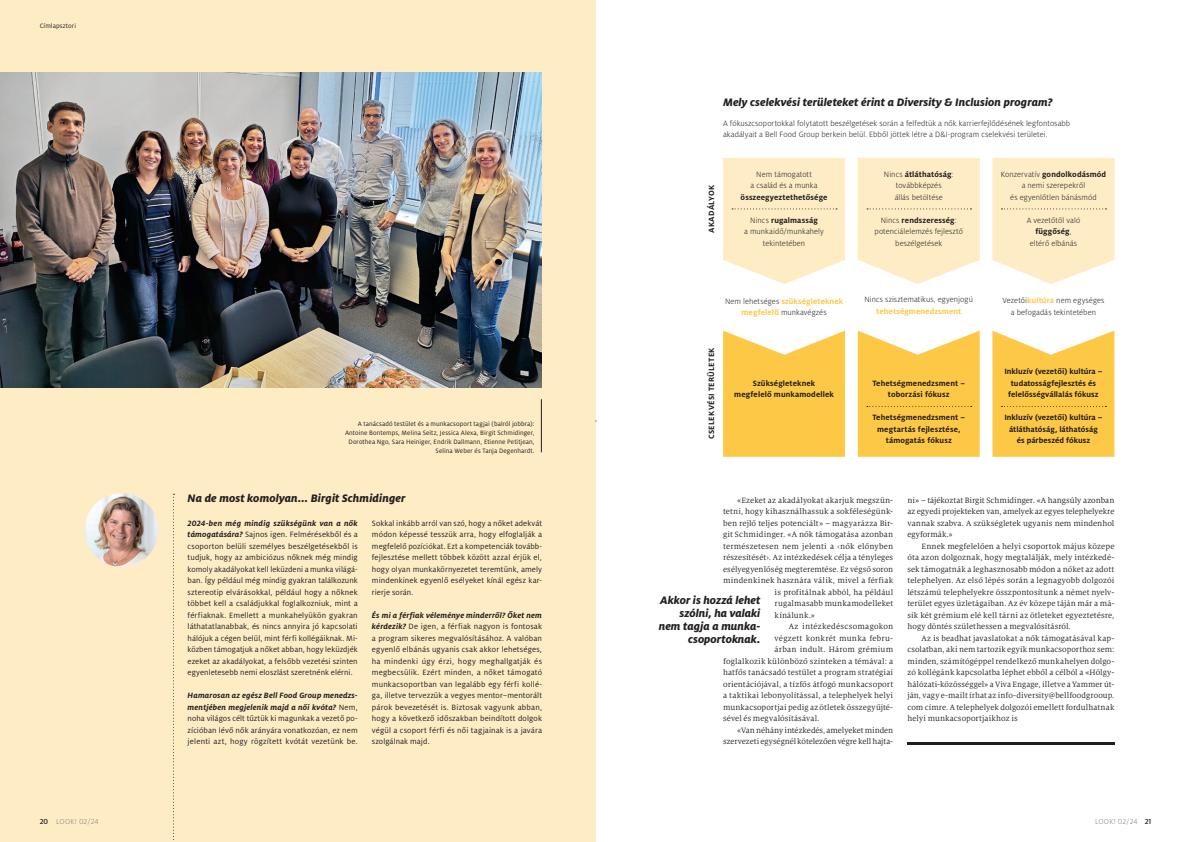
<style>
.page{position:relative;width:1191px;height:842px;background:#fff}
.page>*{position:absolute;margin:0;border:0;box-sizing:border-box;transform-origin:0 0}
.t1{font:italic 800 12px/13px "Milo Pro";color:#231f20;text-align:right}
.t2{font:8.5px/11.5px "Milo Serif Pro";letter-spacing:.015em;color:#231f20;text-align:justify}
.t3{font:8.5px/11.5px "Milo Pro";letter-spacing:.015em;color:#231f20;text-align:justify}
.t4{font:300 8.5px/11.5px "Milo Pro";letter-spacing:.01em;color:#231f20;text-align:center}
.t5{font:700 8.5px/11.5px "Milo Pro";letter-spacing:.01em;color:#231f20;text-align:center}
.t6{font:8.5px "Milo Serif Pro";letter-spacing:-.005em;color:#231f20}
.t7{font:700 8.5px "Milo Pro";letter-spacing:.015em;color:#fec847}
.t8{font:700 8.5px "Milo Pro";letter-spacing:.035em;color:#231f20}
.t9{font:700 8.5px "Milo Pro";letter-spacing:.04em;color:#231f20}
.t10{font:300 8px "Milo Pro";letter-spacing:.005em;color:#808285}
.t11{font:7px/9px "Milo Pro";letter-spacing:.01em;color:#231f20;text-align:right}
.s1{font-weight:700;font-style:italic}
.s2{font-weight:700}
.s3{font-weight:700;color:#fec847}
.s4{font-weight:500;color:#231f20}
</style>
<div class="page">
<div style="left:0;top:0;width:595px;height:842px;background:#feecc5"></div>
<img style="left:0;top:72px;width:541px;height:316px">
<img style="left:85px;top:493px;width:73px;height:74px;border-radius:37px">
<svg style="left:723px;top:331px;width:122px;height:126px;background:#fecd58"></svg>
<hr style="left:907px;top:742px;width:207px;height:2px;background:#231f20">
<svg style="left:173px;top:494px;width:1px;height:346px"></svg>
<hr style="left:541px;top:399px;width:1px;height:53px;background:#231f20">
<svg style="left:723px;top:158px;width:122px;height:126px;background:#fdedca"></svg>
<svg style="left:857px;top:158px;width:122px;height:126px;background:#fdedca"></svg>
<svg style="left:992px;top:158px;width:122px;height:126px;background:#fdedca"></svg>
<svg style="left:857px;top:331px;width:122px;height:126px;background:#fdcd59"></svg>
<svg style="left:992px;top:331px;width:122px;height:126px;background:#fdcd59"></svg>
<p class="t11" style="left:40px;top:22px;width:38px">Címlapsztori</p>
<p class="t11" style="left:345px;top:419px;width:191px">A tanácsadó testület és a munkacsoport tagjai (balról jobbra):<br>Antoine Bontemps, Melina Seitz, Jessica Alexa, Birgit Schmidinger, Dorothea Ngo, Sara Heiniger, Endrik Dallmann, Etienne Petitjean, Selina Weber és Tanja Degenhardt.</p>
<h1 class="t1" style="left:188px;top:492px;width:219px">Na de most komolyan... Birgit Schmidinger</h1>
<p class="t3" style="left:188px;top:517px;width:172px"><span class="s1">2024-ben még mindig szükségünk van a nők támogatására?</span> Sajnos igen. Felmérésekből és a csoporton belüli személyes beszélgetésekből is tudjuk, hogy az ambiciózus nőknek még mindig komoly akadályokat kell leküzdeni a munka világá&shy;ban. Így például még mindig gyakran találkozunk sztereotip elvárásokkal, például hogy a nőknek többet kell a családjukkal foglalkozniuk, mint a férfiaknak. Emellett a munkahelyükön gyakran láthatatlanabbak, és nincs annyira jó kapcsolati hálójuk a cégen belül, mint férfi kollégáiknak. Mi&shy;közben támogatjuk a nőket abban, hogy leküzdjék ezeket az akadályokat, a felsőbb vezetési szinten egyenletesebb nemi eloszlást szeretnénk elérni.</p>
<p class="t3" style="left:188px;top:690px;width:172px"><span class="s1">Hamarosan az egész Bell Food Group menedzs&shy;mentjében megjelenik majd a női kvóta?</span> Nem, noha világos célt tűztük ki magunkak a vezető po&shy;zícióban lévő nők arányára vonatkozóan, ez nem jelenti azt, hogy rögzített kvótát vezetünk be.</p>
<p class="t3" style="left:372px;top:517px;width:172px">Sokkal inkább arról van szó, hogy a nőket adekvát módon képessé tesszük arra, hogy elfoglalják a megfelelő pozíciókat. Ezt a kompetenciák tovább&shy;fejlesztése mellett többek között azzal érjük el, hogy olyan munkakörnyezetet teremtünk, amely mindenkinek egyenlő esélyeket kínál egész kar&shy;rierje során.</p>
<p class="t3" style="left:372px;top:609px;width:172px"><span class="s1">És mi a férfiak véleménye minderről? Őket nem kérdezik?</span> De igen, a férfiak nagyon is fontosak a program sikeres megvalósításához. A valóban egyenlő elbánás ugyanis csak akkor lehetséges, ha mindenki úgy érzi, hogy meghallgatják és megbecsülik. Ezért minden, a nőket támogató munkacsoportban van legalább egy férfi kollé&shy;ga, illetve tervezzük a vegyes mentor–mentorált párok bevezetését is. Biztosak vagyunk abban, hogy a következő időszakban beindított dolgok végül a csoport férfi és női tagjainak is a javára szolgálnak majd.</p>
<p class="t9" style="left:706px;top:233px;width:50px;rotate:-90deg">AKADÁLYOK</p>
<h1 class="t1" style="left:723px;top:95px;width:331px">Mely cselekvési területeket érint a Diversity &amp; Inclusion program?</h1>
<p class="t4" style="left:723px;top:117px;width:349px;text-align:left">A fókuszcsoportokkal folytatott beszélgetések során a felfedtük a nők karrierfejlődésének legfontosabb akadályait a Bell Food Group berkein belül. Ebből jöttek létre a D&amp;I-program cselekvési területei.</p>
<p class="t4" style="left:750px;top:169px;width:69px">Nem támogatott<br>a család és a munka</p>
<p class="t5" style="left:740px;top:191px;width:88px">összeegyeztethetősége</p>
<p class="t4" style="left:744px;top:215px;width:81px">Nincs <span class="s2">rugalmasság<br></span>a munkaidő/munkahely tekintetében</p>
<p class="t4" style="left:884px;top:169px;width:71px">Nincs <span class="s2">átláthatóság</span>: továbbképzés<br>állás betöltése</p>
<p class="t4" style="left:874px;top:215px;width:90px">Nincs <span class="s2">rendszeresség</span>: potenciálelemzés fejlesztő beszélgetések</p>
<p class="t4" style="left:1000px;top:169px;width:107px">Konzervatív <span class="s2">gondolkodásmód </span>a nemi szerepekről<br>és egyenlőtlen bánásmód</p>
<p class="t4" style="left:1026px;top:215px;width:55px">A vezetőtől való <span class="s2">függőség</span>, eltérő elbánás</p>
<p class="t4" style="left:725px;top:295px;width:120px">Nem lehetséges <span class="s3">szükségleteknek megfelelő</span> munkavégzés</p>
<p class="t4" style="left:864px;top:294px;width:110px">Nincs szisztematikus, egyenjogú</p>
<p class="t7" style="left:876px;top:306px;width:87px">tehetségmenedzsment</p>
<p class="t4" style="left:1002px;top:295px;width:103px">Vezetői<span class="s3">kultúra</span> nem egységes a befogadás tekintetében</p>
<p class="t8" style="left:706px;top:439px;width:93px;rotate:-90deg">CSELEKVÉSI TERÜLETEK</p>
<p class="t5" style="left:734px;top:377px;width:101px">Szükségleteknek megfelelő munkamodellek</p>
<p class="t5" style="left:872px;top:377px;width:94px">Tehetségmenedzsment – toborzási fókusz</p>
<p class="t5" style="left:872px;top:412px;width:94px">Tehetségmenedzsment – megtartás fejlesztése, támogatás fókusz</p>
<p class="t5" style="left:1004px;top:366px;width:100px">Inkluzív (vezetői) kultúra – tudatosságfejlesztés és felelősségvállalás fókusz</p>
<p class="t5" style="left:1004px;top:412px;width:100px">Inkluzív (vezetői) kultúra – átláthatóság, láthatóság és párbeszéd fókusz</p>
<p class="t2" style="left:737px;top:494px;width:157px">«Ezeket az akadályokat akarjuk megszün-</p>
<p class="t2" style="left:723px;top:506px;width:172px">tetni, hogy kihasználhassuk a sokféleségünk-</p>
<p class="t2" style="left:723px;top:517px;width:172px">ben rejlő teljes potenciált» – magyarázza Bir-</p>
<p class="t2" style="left:723px;top:529px;width:172px">git Schmidinger. «A nők támogatása azonban</p>
<p class="t2" style="left:723px;top:540px;width:172px">természetesen nem jelenti a ‹nők előnyben</p>
<p class="t2" style="left:723px;top:552px;width:172px">részesítését›. Az intézkedések célja a tényleges</p>
<p class="t2" style="left:723px;top:563px;width:172px">esélyegyenlőség megteremtése. Ez végső soron</p>
<p class="t2" style="left:723px;top:575px;width:172px">mindenkinek hasznára válik, mivel a férfiak</p>
<p class="t2" style="left:774px;top:586px;width:120px">is profitálnak abból, ha például</p>
<p class="t2" style="left:774px;top:598px;width:120px">rugalmasabb munkamodelleket</p>
<p class="t2" style="left:774px;top:609px;width:42px">kínálunk.»</p>
<p class="t2" style="left:789px;top:621px;width:106px">Az intézkedéscsomagokon</p>
<p class="t2" style="left:774px;top:632px;width:120px">végzett konkrét munka febru-</p>
<p class="t2" style="left:774px;top:644px;width:120px">árban indult. Három grémium</p>
<p class="t2" style="left:723px;top:655px;width:172px">foglalkozik különböző szinteken a témával: a</p>
<p class="t2" style="left:723px;top:667px;width:172px">hatfős tanácsadó testület a program stratégiai</p>
<p class="t2" style="left:723px;top:678px;width:172px">orientációjával, a tízfős átfogó munkacsoport</p>
<p class="t2" style="left:723px;top:690px;width:172px">a taktikai lebonyolítással, a telephelyek helyi</p>
<p class="t2" style="left:723px;top:701px;width:172px">munkacsoportjai pedig az ötletek összegyűjté-</p>
<p class="t2" style="left:723px;top:713px;width:98px">sével és megvalósításával.</p>
<p class="t6" style="left:737px;top:725px;width:157px">«Van néhány intézkedés, amelyeket minden</p>
<p class="t6" style="left:723px;top:737px;width:172px">szervezeti egységnél kötelezően végre kell hajta-</p>
<h1 class="t1" style="left:659px;top:594px;width:103px">Akkor is hozzá lehet szólni, ha valaki nem tagja a munka&shy;csoportoknak.</h1>
<p class="t2" style="left:907px;top:494px;width:208px">ni» – tájékoztat Birgit Schmidinger. «A hangsúly azonban az egyedi projekteken van, amelyek az egyes telephelyekre vannak szabva. A szükségletek ugyanis nem mindenhol egyformák.»</p>
<p class="t2" style="left:907px;top:540px;width:208px;text-indent:14px">Ennek megfelelően a helyi csoportok május közepe óta azon dolgoznak, hogy megtalálják, mely intézkedé&shy;sek támogatnák a leghasznosabb módon a nőket az adott telephelyen. Az első lépés során a legnagyobb dolgozói létszámú telephelyekre összpontosítunk a német nyelv&shy;terület egyes üzletágaiban. Az év közepe táján már a má&shy;sik két grémium elé kell tárni az ötleteket egyeztetésre, hogy döntés születhessen a megvalósításról.</p>
<p class="t2" style="left:907px;top:632px;width:208px;text-indent:14px">Az is beadhat javaslatokat a nők támogatásával kap&shy;csolatban, aki nem tartozik egyik munkacsoporthoz sem: minden, számítógéppel rendelkező munkahelyen dolgo&shy;zó kollégánk kapcsolatba léphet ebből a célból a «Hölgy&shy;hálózati-közösséggel» a Viva Engage, illetve a Yammer út&shy;ján, vagy e-mailt írhat az info-diversity@bellfoodgrooup. com címre. A telephelyek dolgozói emellett fordulhatnak helyi munkacsoportjaikhoz is</p>
<p class="t10" style="left:40px;top:817px;width:61px"><span class="s4">20</span> LOOK! 02/24</p>
<p class="t10" style="left:1095px;top:817px;width:58px">LOOK! 02/24 <span class="s4">21</span></p>
</div>
